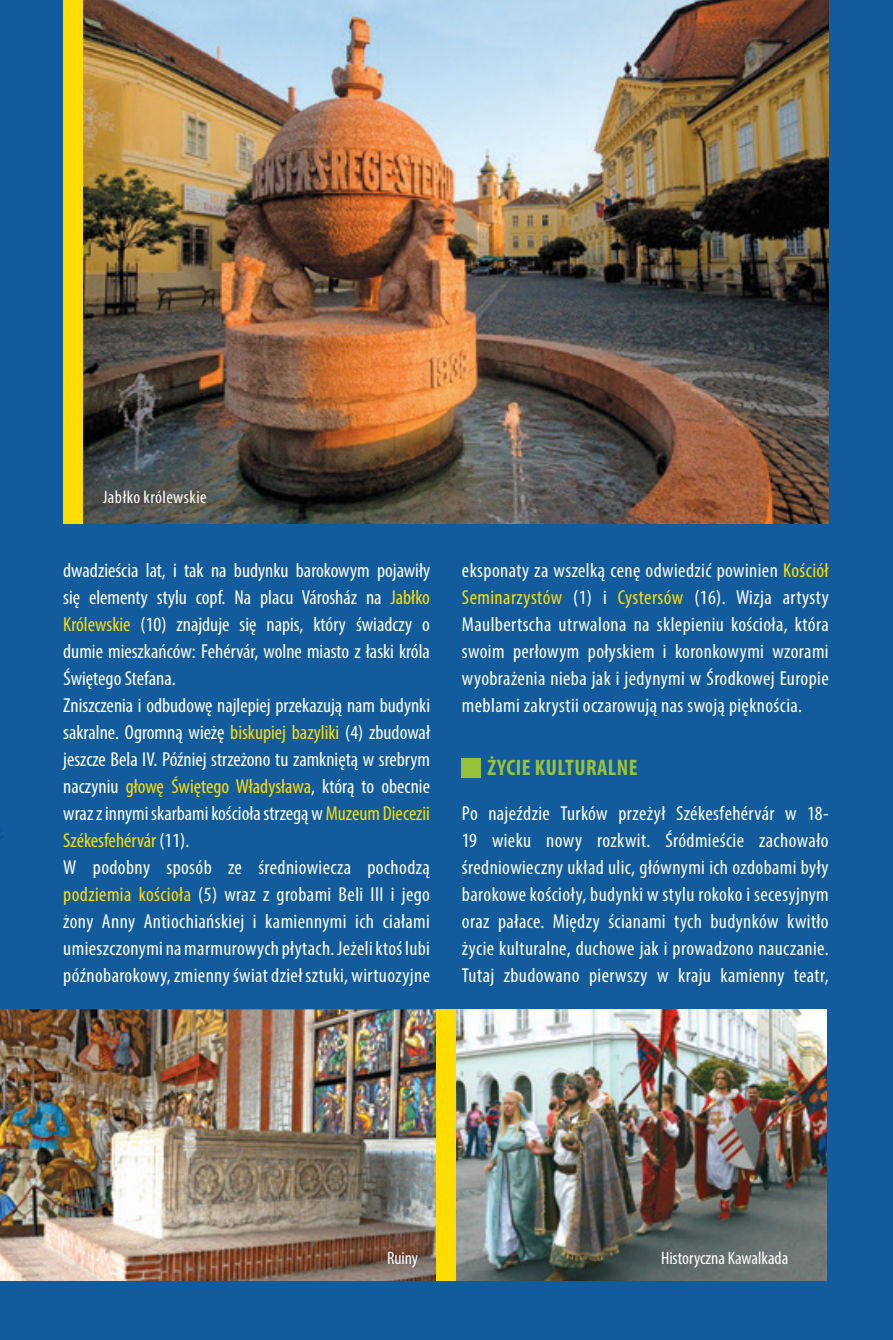
<style>
.page{position:relative;width:893px;height:1340px;background:#fff}
.page>*{position:absolute;margin:0;border:0;box-sizing:border-box;transform-origin:0 0}
.t1{font:700 condensed 22.5px "Myriad Pro";letter-spacing:.02em;color:#98c237}
.t2{font:condensed 20.25px/27px "Myriad Pro";color:#fff;text-align:justify}
.t3{font:condensed 18px "Myriad Pro";color:#fff}
.t4{font:condensed 18px "Myriad Pro";letter-spacing:.025em;color:#fff}
.s1{color:#fd0}
</style>
<div class="page">
<div style="left:0;top:0;width:893px;height:1339px;background:#125c9d"></div>
<div style="left:462px;top:758px;width:19px;height:19px;background:#98c237"></div>
<img style="left:83px;top:0;width:746px;height:523px">
<div style="left:63px;top:0;width:20px;height:523px;background:#fd0"></div>
<img style="left:0;top:1009px;width:827px;height:271px">
<div style="left:436px;top:1009px;width:20px;height:271px;background:#fd0"></div>
<p class="t4" style="left:103px;top:486px;width:105px">Jabłko królewskie</p>
<p class="t2" style="left:63px;top:556px;width:368px;text-align:left">dwadzieścia lat, i tak na budynku barokowym pojawiły się elementy stylu copf. Na placu Városház na <span class="s1">Jabłko Królewskie</span> (10) znajduje się napis, który świadczy o dumie mieszkańców: fehérvár, wolne miasto z łaski króla świętego Stefana.<br>Zniszczenia i odbudowę najlepiej przekazują nam budynki sakralne. Ogromną wieżę <span class="s1">biskupiej bazyliki</span> (4) zbudował jeszcze Bela IV. Później strzeżono tu zamkniętą w srebrym naczyniu <span class="s1">głowę świętego Władysława</span>, którą to obecnie wraz z innymi skarbami kościoła strzegą w <span class="s1">Muzeum Diecezii Székesfehérvár</span> (11).<br>W podobny sposób ze średniowiecza pochodzą <span class="s1">podziemia kościoła</span> (5) wraz z grobami Beli III i jego żony Anny Antiochiańskiej i kamiennymi ich ciałami umieszczonymi na marmurowych płytach. Jeżeli ktoś lubi późnobarokowy, zmienny świat dzieł sztuki, wirtuozyjne</p>
<p class="t2" style="left:462px;top:556px;width:368px">eksponaty za wszelką cenę odwiedzić powinien <span class="s1">Kościół Seminarzystów</span> (1) i <span class="s1">Cystersów</span> (16). Wizja artysty Maulbertscha utrwalona na sklepieniu kościoła, która swoim perłowym połyskiem i koronkowymi wzorami wyobrażenia nieba jak i jedynymi w środkowej Europie meblami zakrystii oczarowują nas swoją pięknościa.</p>
<p class="t1" style="left:488px;top:753px;width:152px">ŻYCIE KULTURALNE</p>
<p class="t2" style="left:462px;top:799px;width:368px">Po najeździe Turków przeżył Székesfehérvár w 18- 19 wieku nowy rozkwit. śródmieście zachowało średniowieczny układ ulic, głównymi ich ozdobami były barokowe kościoły, budynki w stylu rokoko i secesyjnym oraz pałace. Między ścianami tych budynków kwitło życie kulturalne, duchowe jak i prowadzono nauczanie.<br>Tutaj zbudowano pierwszy w kraju kamienny teatr,</p>
<p class="t3" style="left:387px;top:1247px;width:33px">Ruiny</p>
<p class="t3" style="left:661px;top:1247px;width:129px">Historyczna Kawalkada</p>
</div>
